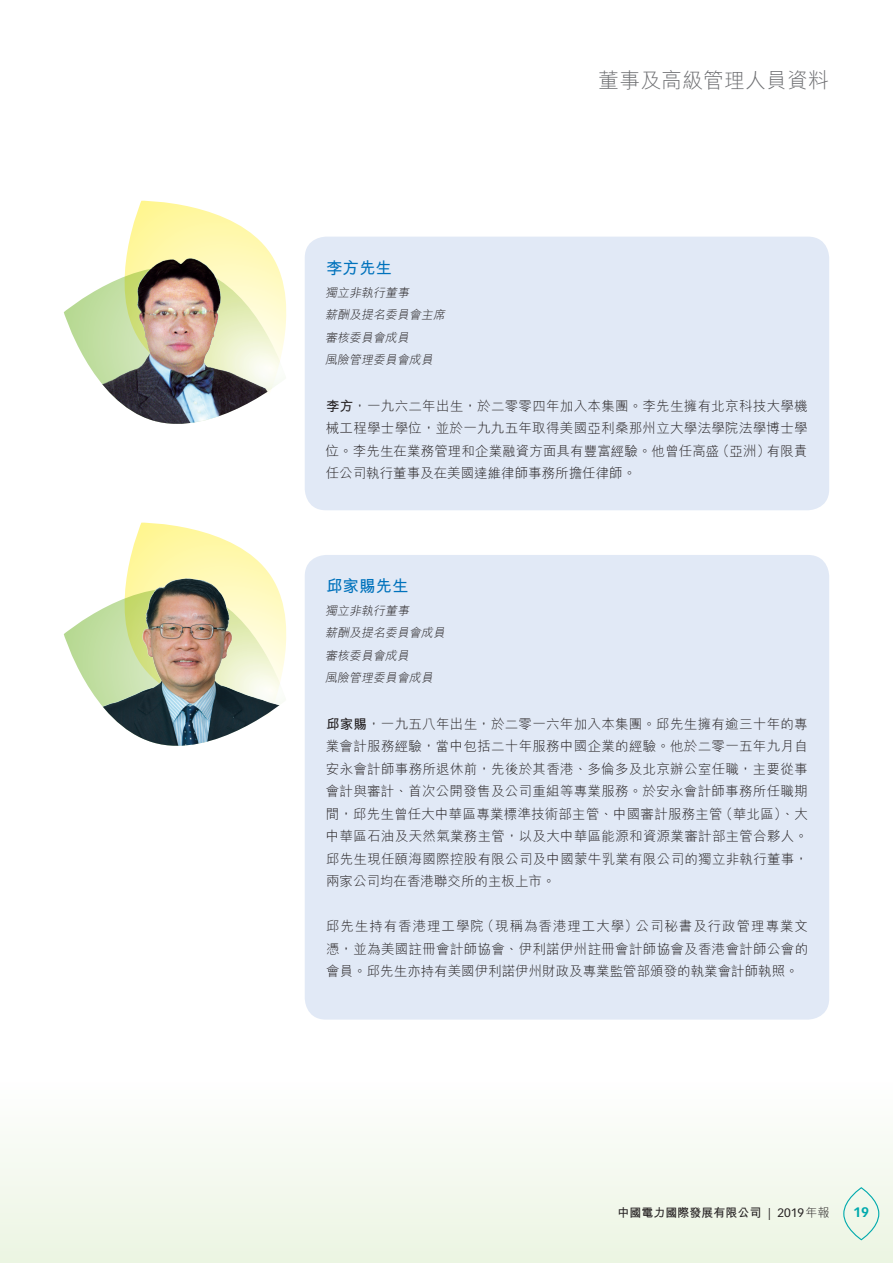
<style>
.page{position:relative;width:893px;height:1263px;background:#fff}
.page>*{position:absolute;margin:0;border:0;box-sizing:border-box;transform-origin:0 0}
.t1{font:300 21px "M Hei HK";color:#6c6d70}
.t2{font:700 16.5px "M Hei HK";color:#0072bc}
.t3{font:300 13.5px/22.5px "M Hei HK";color:#231f20;text-align:justify}
.t4{font:700 13.5px "Vectora LT Std";color:#00aaad}
.t5{font:italic 300 12px/22.5px "M Hei HK";color:#231f20}
.t6{font:700 12px "M Hei HK";color:#231f20}
.s1{font-weight:700}
.s2{font-family:"Vectora LT Std";font-weight:400}
.s3{font-weight:300}
</style>
<div class="page">
<div style="left:0;top:1037px;width:893px;height:226px;background:linear-gradient(to bottom,#fff,#ecf5e3)"></div>
<div style="left:843px;top:1187px;width:36px;height:53px;border:1px solid #00aaad;border-radius:50%"></div>
<div style="left:305px;top:237px;width:524px;height:273px;background:#e1e9f6;border-radius:21px"></div>
<div style="left:305px;top:555px;width:524px;height:464px;background:#e1e9f6;border-radius:21px"></div>
<svg style="left:64px;top:201px;width:242px;height:160px"></svg>
<img style="left:86px;top:237px;width:200px;height:187px">
<svg style="left:130px;top:523px;width:176px;height:116px"></svg>
<img style="left:64px;top:558px;width:222px;height:188px">
<h1 class="t1" style="left:598px;top:69px;width:232px">董事及高級管理人員資料</h1>
<p class="t2" style="left:326px;top:256px;width:68px">李方先生</p>
<p class="t5" style="left:325px;top:281px;width:124px">獨立非執行董事<br>薪酬及提名委員會主席審核委員會成員<br>風險管理委員會成員</p>
<p class="t3" style="left:326px;top:394px;width:484px"><span class="s1">李方</span>，一九六二年出生，於二零零四年加入本集團。李先生擁有北京科技大學機械工程學士學位，並於一九九五年取得美國亞利桑那州立大學法學院法學博士學位。李先生在業務管理和企業融資方面具有豐富經驗。他曾任高盛（亞洲）有限責任公司執行董事及在美國達維律師事務所擔任律師。</p>
<p class="t2" style="left:326px;top:574px;width:84px">邱家賜先生</p>
<p class="t5" style="left:325px;top:599px;width:124px">獨立非執行董事<br>薪酬及提名委員會成員審核委員會成員<br>風險管理委員會成員</p>
<p class="t3" style="left:326px;top:712px;width:484px"><span class="s1">邱家賜</span>，一九五八年出生，於二零一六年加入本集團。邱先生擁有逾三十年的專業會計服務經驗，當中包括二十年服務中國企業的經驗。他於二零一五年九月自安永會計師事務所退休前，先後於其香港、多倫多及北京辦公室任職，主要從事會計與審計、首次公開發售及公司重組等專業服務。於安永會計師事務所任職期間，邱先生曾任大中華區專業標準技術部主管、中國審計服務主管（華北區）、大中華區石油及天然氣業務主管，以及大中華區能源和資源業審計部主管合夥人。邱先生現任頤海國際控股有限公司及中國蒙牛乳業有限公司的獨立非執行董事，兩家公司均在香港聯交所的主板上市。</p>
<p class="t3" style="left:326px;top:915px;width:484px">邱先生持有香港理工學院（現稱為香港理工大學）公司秘書及行政管理專業文憑，並為美國註冊會計師協會、伊利諾伊州註冊會計師協會及香港會計師公會的會員。邱先生亦持有美國伊利諾伊州財政及專業監管部頒發的執業會計師執照。</p>
<p class="t6" style="left:617px;top:1204px;width:214px">中國電力國際發展有限公司 <span class="s2">| 2019</span><span class="s3">年報</span></p>
<p class="t4" style="left:853px;top:1204px;width:17px">19</p>
</div>
